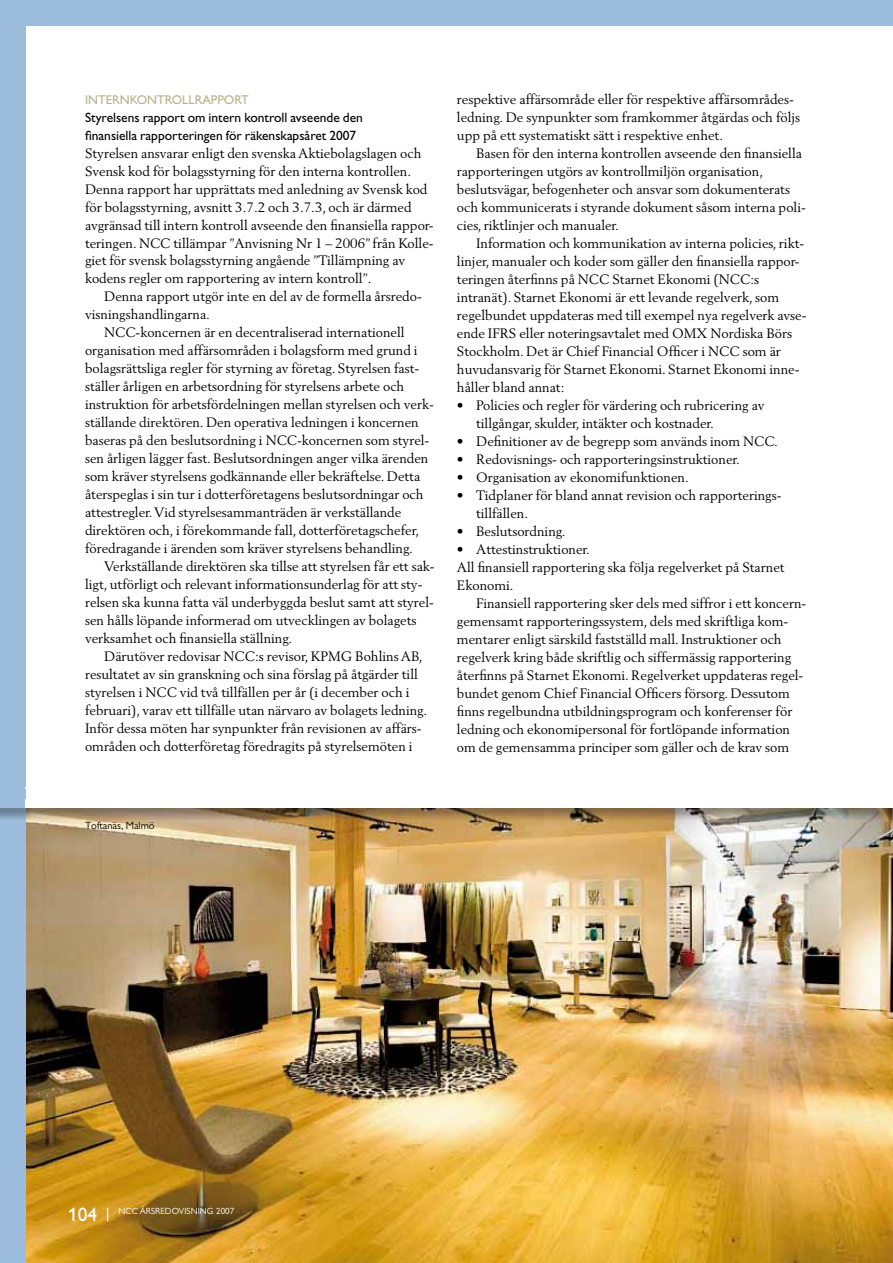
<style>
.page{position:relative;width:893px;height:1263px;background:#fff}
.page>*{position:absolute;margin:0;border:0;box-sizing:border-box;transform-origin:0 0}
.t1{font:13.5px/18px "Berling LT Std";color:#010100}
.t2{font:13.5px/18px "Gill Alt One";color:#010100}
.t3{font:12.75px "Gill Alt One";color:#b4b38c}
.t4{font:10.5px "Gill Alt One";color:#010100}
.t5{font:9px "Gill Alt One";color:#fff}
.s1{font-size:19.5px}
.s2{font-size:15px}
</style>
<div class="page">
<img style="left:26px;top:808px;width:867px;height:455px">
<div style="left:0;top:0;width:26px;height:1263px;background:#9cbddd"></div>
<img style="left:26px;top:808px;width:9px;height:14px">
<div style="left:0;top:0;width:893px;height:26px;background:#9cbddd"></div>
<p class="t3" style="left:85px;top:94px;width:165px">INTERNKONTROLLRAPPORT</p>
<p class="t2" style="left:85px;top:109px;width:279px">Styrelsens rapport om intern kontroll avseende den finansiella rapporteringen för räkenskapsåret 2007</p>
<p class="t1" style="left:85px;top:145px;width:350px">Styrelsen ansvarar enligt den svenska Aktiebolagslagen och Svensk kod för bolagsstyrning för den interna kontrollen.<br>Denna rapport har upprättats med anledning av Svensk kod för bolagsstyrning, avsnitt 3.7.2 och 3.7.3, och är därmed avgränsad till intern kontroll avseende den finansiella rappor&shy;teringen. NCC tillämpar ”Anvisning Nr 1 – 2006” från Kolle&shy;giet för svensk bolagsstyrning angående ”Tillämpning av kodens regler om rapportering av intern kontroll”.</p>
<p class="t1" style="left:85px;top:289px;width:338px;text-indent:19px">Denna rapport utgör inte en del av de formella årsredo&shy;visningshandlingarna.</p>
<p class="t1" style="left:85px;top:325px;width:350px;text-indent:19px">NCC-koncernen är en decentraliserad internationell organisation med affärsområden i bolagsform med grund i bolagsrättsliga regler för styrning av företag. Styrelsen fast&shy;ställer årligen en arbetsordning för styrelsens arbete och instruktion för arbetsfördelningen mellan styrelsen och verk&shy;ställande direktören. Den operativa ledningen i koncernen baseras på den beslutsordning i NCC-koncernen som styrel&shy;sen årligen lägger fast. Beslutsordningen anger vilka ärenden som kräver styrelsens godkännande eller bekräftelse. Detta återspeglas i sin tur i dotterföretagens beslutsordningar och attestregler. Vid styrelsesammanträden är verkställande direktören och, i förekommande fall, dotterföretagschefer, föredragande i ärenden som kräver styrelsens behandling.</p>
<p class="t1" style="left:85px;top:559px;width:351px;text-indent:19px">Verkställande direktören ska tillse att styrelsen får ett sak&shy;ligt, utförligt och relevant informationsunderlag för att sty&shy;relsen ska kunna fatta väl underbyggda beslut samt att styrel&shy;sen hålls löpande informerad om utvecklingen av bolagets verksamhet och finansiella ställning.</p>
<p class="t1" style="left:85px;top:649px;width:344px;text-indent:19px">Därutöver redovisar NCC:s revisor, KPMG Bohlins AB, resultatet av sin granskning och sina förslag på åtgärder till styrelsen i NCC vid två tillfällen per år (i december och i februari), varav ett tillfälle utan närvaro av bolagets ledning.<br>Inför dessa möten har synpunkter från revisionen av affärs&shy;områden och dotterföretag föredragits på styrelsemöten i</p>
<p class="t1" style="left:457px;top:92px;width:345px">respektive affärsområde eller för respektive affärsområdes&shy;ledning. De synpunkter som framkommer åtgärdas och följs upp på ett systematiskt sätt i respektive enhet.</p>
<p class="t1" style="left:457px;top:146px;width:350px;text-indent:19px">Basen för den interna kontrollen avseende den finansiella rapporteringen utgörs av kontrollmiljön organisation, beslutsvägar, befogenheter och ansvar som dokumenterats och kommunicerats i styrande dokument såsom interna poli&shy;cies, riktlinjer och manualer.</p>
<p class="t1" style="left:457px;top:236px;width:351px;text-indent:19px">Information och kommunikation av interna policies, rikt&shy;linjer, manualer och koder som gäller den finansiella rappor&shy;teringen återfinns på NCC Starnet Ekonomi (NCC:s intranät). Starnet Ekonomi är ett levande regelverk, som regelbundet uppdateras med till exempel nya regelverk avse&shy;ende IFRS eller noteringsavtalet med OMX Nordiska Börs Stockholm. Det är Chief Financial Officer i NCC som är huvudansvarig för Starnet Ekonomi. Starnet Ekonomi inne&shy;håller bland annat:</p>
<p class="t1" style="left:476px;top:398px;width:290px;text-indent:-19px">• Policies och regler för värdering och rubricering av tillgångar, skulder, intäkter och kostnader.</p>
<p class="t1" style="left:457px;top:434px;width:322px">• Definitioner av de begrepp som används inom NCC.</p>
<p class="t1" style="left:457px;top:452px;width:284px">• Redovisnings- och rapporteringsinstruktioner.</p>
<p class="t1" style="left:457px;top:470px;width:233px">• Organisation av ekonomifunktionen.</p>
<p class="t1" style="left:476px;top:488px;width:307px;text-indent:-19px">• Tidplaner för bland annat revision och rapporterings&shy;tillfällen.</p>
<p class="t1" style="left:457px;top:524px;width:110px">• Beslutsordning.</p>
<p class="t1" style="left:457px;top:542px;width:329px">• Attestinstruktioner.<br>All finansiell rapportering ska följa regelverket på Starnet<br>Ekonomi.</p>
<p class="t1" style="left:457px;top:596px;width:351px;text-indent:19px">Finansiell rapportering sker dels med siffror i ett koncern&shy;gemensamt rapporteringssystem, dels med skriftliga kom&shy;mentarer enligt särskild fastställd mall. Instruktioner och regelverk kring både skriftlig och siffermässig rapportering återfinns på Starnet Ekonomi. Regelverket uppdateras regel&shy;bundet genom Chief Financial Officers försorg. Dessutom finns regelbundna utbildningsprogram och konferenser för ledning och ekonomipersonal för fortlöpande information om de gemensamma principer som gäller och de krav som</p>
<p class="t4" style="left:85px;top:822px;width:71px">Toftanäs, Malmö</p>
<p class="t5" style="left:68px;top:1208px;width:168px"><span class="s1">104</span> <span class="s2">|</span> NCC ÅRSREDOVISNING 2007</p>
</div>
